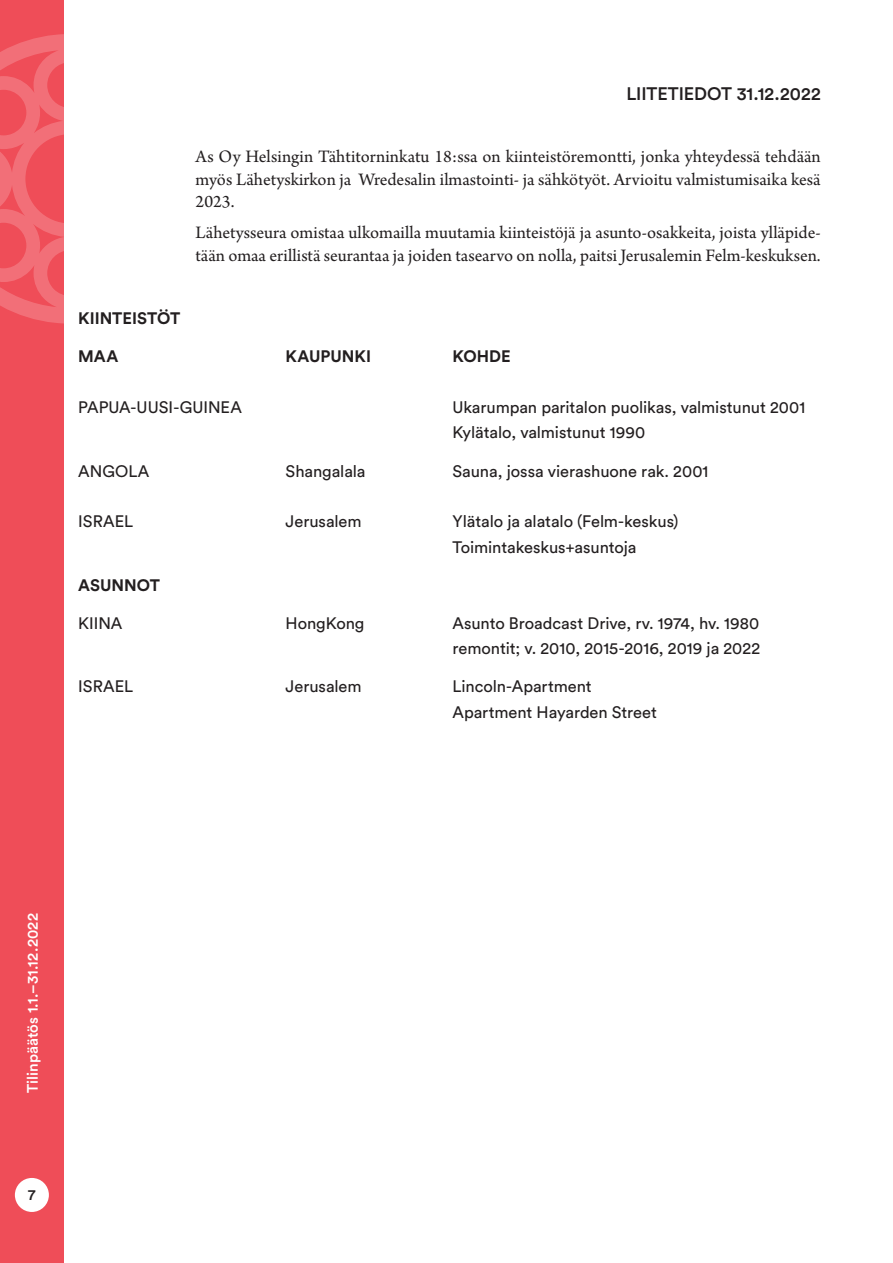
<style>
.page{position:relative;width:893px;height:1263px;background:#fff}
.page>*{position:absolute;margin:0;border:0;box-sizing:border-box;transform-origin:0 0}
.LEIPIS_ARNO_TASAN{font:18.45px/22.5px "Arno Pro";color:#231f20;text-align:justify}
.väli_väli_ots_ARNO{font:500 18px "Circular Std";letter-spacing:-.005em;color:#231f20}
.TARINA_3{font:16.5px "Circular Std";letter-spacing:-.005em;color:#231f20}
.TARINA_3-2{font:700 16.5px "Circular Std";color:#231f20}
.O1{font:500 15px "Circular Std";letter-spacing:.005em;color:#fff}
.t1{font:500 15px "Circular Std";color:#231f20}
</style>
<div class="page">
<div style="left:0;top:0;width:64px;height:1263px;background:#ef4d58"></div>
<svg style="left:0;top:34px;width:64px;height:290px"></svg>
<div style="left:15px;top:1178px;width:34px;height:34px;background:#fff;border-radius:50%"></div>
<p class="väli_väli_ots_ARNO" style="left:626px;top:82px;width:196px">LIITETIEDOT 31.12.2022</p>
<p class="LEIPIS_ARNO_TASAN" style="left:196px;top:147px;width:627px">As Oy Helsingin Tähtitorninkatu 18:ssa on kiinteistöremontti, jonka yhteydessä tehdään myös Lähetyskirkon ja Wredesalin ilmastointi- ja sähkötyöt. Arvioitu valmistumisaika kesä 2023.</p>
<p class="LEIPIS_ARNO_TASAN" style="left:196px;top:223px;width:627px">Lähetysseura omistaa ulkomailla muutamia kiinteistöjä ja asunto-osakkeita, joista ylläpide&shy;tään omaa erillistä seurantaa ja joiden tasearvo on nolla, paitsi Jerusalemin Felm-keskuksen.</p>
<p class="TARINA_3-2" style="left:78px;top:308px;width:104px">KIINTEISTÖT</p>
<p class="TARINA_3-2" style="left:78px;top:346px;width:42px">MAA</p>
<p class="TARINA_3-2" style="left:286px;top:346px;width:87px">KAUPUNKI</p>
<p class="TARINA_3-2" style="left:452px;top:346px;width:60px">KOHDE</p>
<p class="TARINA_3" style="left:78px;top:397px;width:165px">PAPUA-UUSI-GUINEA</p>
<p class="TARINA_3" style="left:452px;top:397px;width:354px">Ukarumpan paritalon puolikas, valmistunut 2001</p>
<p class="TARINA_3" style="left:452px;top:423px;width:194px">Kylätalo, valmistunut 1990</p>
<p class="TARINA_3" style="left:78px;top:461px;width:73px">ANGOLA</p>
<p class="TARINA_3" style="left:286px;top:461px;width:81px">Shangalala</p>
<p class="TARINA_3" style="left:452px;top:461px;width:257px">Sauna, jossa vierashuone rak. 2001</p>
<p class="TARINA_3" style="left:78px;top:511px;width:56px">ISRAEL</p>
<p class="TARINA_3" style="left:286px;top:511px;width:78px">Jerusalem</p>
<p class="TARINA_3" style="left:452px;top:511px;width:228px">Ylätalo ja alatalo (Felm-keskus)</p>
<p class="TARINA_3" style="left:452px;top:537px;width:185px">Toimintakeskus+asuntoja</p>
<p class="TARINA_3-2" style="left:78px;top:574px;width:83px">ASUNNOT</p>
<p class="TARINA_3" style="left:78px;top:613px;width:46px">KIINA</p>
<p class="TARINA_3" style="left:286px;top:613px;width:80px">HongKong</p>
<p class="TARINA_3" style="left:452px;top:613px;width:308px">Asunto Broadcast Drive, rv. 1974, hv. 1980</p>
<p class="TARINA_3" style="left:452px;top:638px;width:309px">remontit; v. 2010, 2015-2016, 2019 ja 2022</p>
<p class="TARINA_3" style="left:78px;top:676px;width:56px">ISRAEL</p>
<p class="TARINA_3" style="left:286px;top:676px;width:78px">Jerusalem</p>
<p class="TARINA_3" style="left:452px;top:676px;width:141px">Lincoln-Apartment</p>
<p class="TARINA_3" style="left:452px;top:702px;width:206px">Apartment Hayarden Street</p>
<p class="O1" style="left:23px;top:1093px;width:181px;rotate:-90deg">Tilinpäätös 1.1.–31.12.2022</p>
<p class="t1" style="left:28px;top:1185px;width:9px">7</p>
</div>
